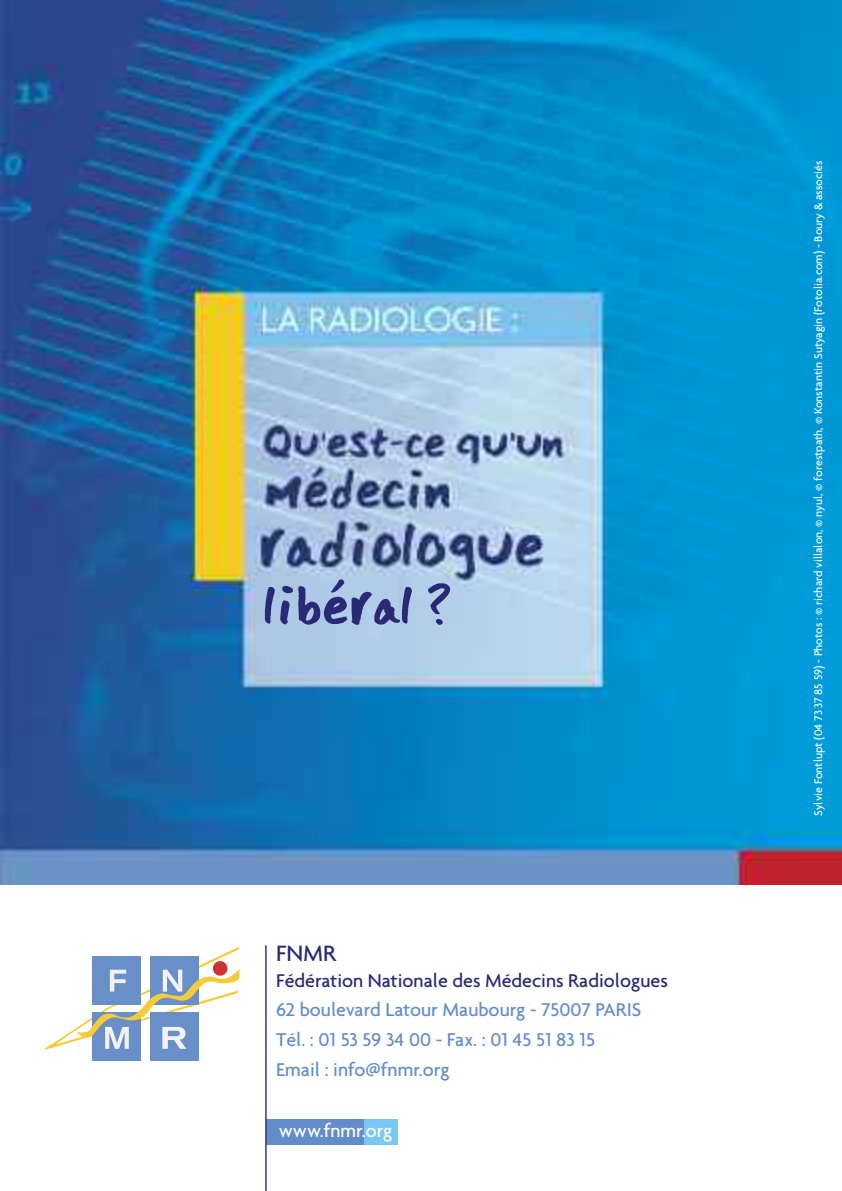
<style>
.page{position:relative;width:842px;height:1191px;background:#fff}
.page>*{position:absolute;margin:0;border:0;box-sizing:border-box;transform-origin:0 0}
.t1{font:500 24px "Agenda";color:#292976}
.t2{font:500 20px/29.6px "Agenda";color:#628dc9}
.t3{font:500 20px "Agenda";color:#292976}
.t4{font:500 20px "Agenda";color:#fff}
.t5{font:500 12px "Agenda";color:#fff}
</style>
<div class="page">
<img style="left:0;top:0;width:842px;height:884px">
<div style="left:92px;top:1011px;width:49px;height:49px;background:#698fc9"></div>
<div style="left:150px;top:1011px;width:49px;height:49px;background:#698fc9"></div>
<svg style="left:44px;top:947px;width:195px;height:102px"></svg>
<div style="left:305px;top:1119px;width:92px;height:25px;background:#7bc7f3"></div>
<div style="left:266px;top:1119px;width:98px;height:25px;background:#628dc9"></div>
<hr style="left:265px;top:945px;width:2px;height:246px;background:#292976">
<svg style="left:265px;top:579px;width:147px;height:46px;background:#8192c0"></svg>
<svg style="left:428px;top:583px;width:22px;height:42px"></svg>
<h1 class="t1" style="left:276px;top:938px;width:62px">FNMR</h1>
<h2 class="t3" style="left:276px;top:968px;width:393px">Fédération Nationale des Médecins Radiologues</h2>
<h2 class="t2" style="left:276px;top:994px;width:367px">62 boulevard Latour Maubourg - 75007 PARIS<br>Tél. : 01 53 59 34 00 - Fax. : 01 45 51 83 15<br>Email : info@fnmr.org</h2>
<h2 class="t4" style="left:279px;top:1118px;width:115px">www.fnmr.org</h2>
<p class="t5" style="left:811px;top:816px;width:657px;rotate:-90deg">Sylvie Fontlupt (04 73 37 85 59) - Photos : © richard villalon, © nyul, © forestpath, © Konstantin Sutyagin (Fotolia.com) - Boury &amp; associés</p>
</div>
